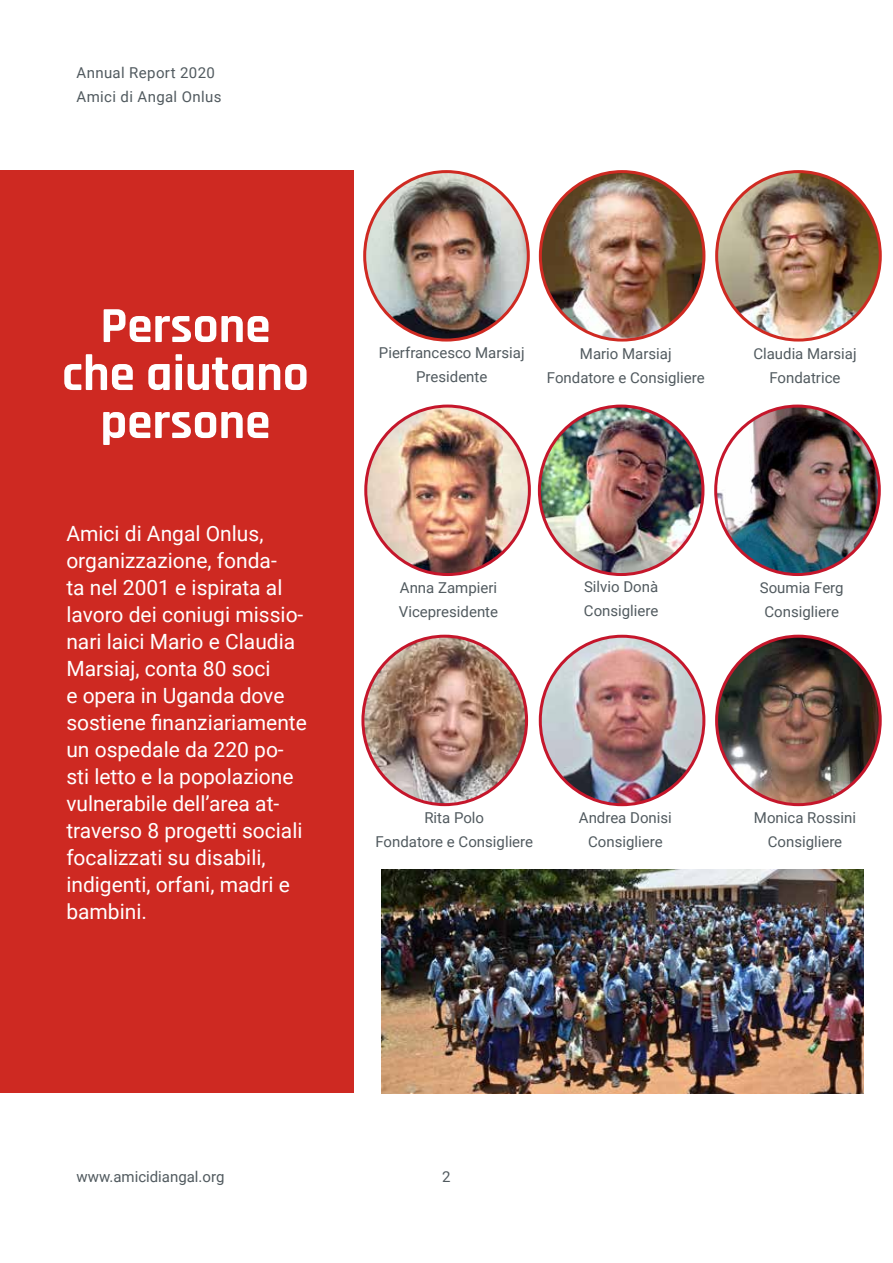
<style>
.page{position:relative;width:893px;height:1263px;background:#fff}
.page>*{position:absolute;margin:0;border:0;box-sizing:border-box;transform-origin:0 0}
.t1{font:700 51px/48px "Rajdhani";color:#fff;text-align:center}
.t2{font:21px/27px "Roboto";color:#fff}
.t3{font:15px/24px "Roboto";color:#515a5f;text-align:center}
.t4{font:15px/24px "Roboto";letter-spacing:.025em;color:#515a5f}
</style>
<div class="page">
<div style="left:0;top:170px;width:353px;height:923px;background:#ce2922"></div>
<img style="left:381px;top:870px;width:482px;height:224px">
<img style="left:363px;top:636px;width:164px;height:169px">
<img style="left:540px;top:636px;width:164px;height:169px">
<img style="left:717px;top:172px;width:163px;height:168px">
<img style="left:366px;top:406px;width:163px;height:168px">
<img style="left:716px;top:406px;width:163px;height:168px">
<img style="left:539px;top:406px;width:164px;height:168px">
<img style="left:540px;top:172px;width:164px;height:167px">
<img style="left:365px;top:172px;width:163px;height:168px">
<img style="left:717px;top:636px;width:163px;height:169px">
<p class="t4" style="left:77px;top:60px;width:146px">Annual Report 2020<br>Amici di Angal Onlus</p>
<h1 class="t1" style="left:62px;top:300px;width:248px">Persone che aiutano persone</h1>
<p class="t2" style="left:66px;top:520px;width:242px">Amici di Angal Onlus, organizzazione, fonda-<br>ta nel 2001 e ispirata al lavoro dei coniugi missio&shy;nari laici Mario e Claudia<br>Marsiaj, conta 80 soci<br>e opera in Uganda dove sostiene finanziariamente un ospedale da 220 po&shy;sti letto e la popolazione vulnerabile dell’area at&shy;traverso 8 progetti sociali focalizzati su disabili, indigenti, orfani, madri e bambini.</p>
<p class="t3" style="left:379px;top:340px;width:147px">Pierfrancesco Marsiaj<br>Presidente</p>
<p class="t3" style="left:547px;top:341px;width:159px">Mario Marsiaj<br>Fondatore e Consigliere</p>
<p class="t3" style="left:753px;top:341px;width:105px">Claudia Marsiaj<br>Fondatrice</p>
<p class="t3" style="left:399px;top:575px;width:101px;text-align:left">Anna Zampieri<br>Vicepresidente</p>
<p class="t3" style="left:584px;top:575px;width:76px;text-align:left">Silvio Donà<br>Consigliere</p>
<p class="t3" style="left:760px;top:575px;width:85px">Soumia Ferg<br>Consigliere</p>
<p class="t3" style="left:375px;top:805px;width:159px">Rita Polo<br>Fondatore e Consigliere</p>
<p class="t3" style="left:579px;top:805px;width:94px">Andrea Donisi<br>Consigliere</p>
<p class="t3" style="left:754px;top:805px;width:104px">Monica Rossini<br>Consigliere</p>
<p class="t3" style="left:77px;top:1164px;width:149px">www.amicidiangal.org</p>
<p class="t3" style="left:442px;top:1164px;width:10px">2</p>
</div>
